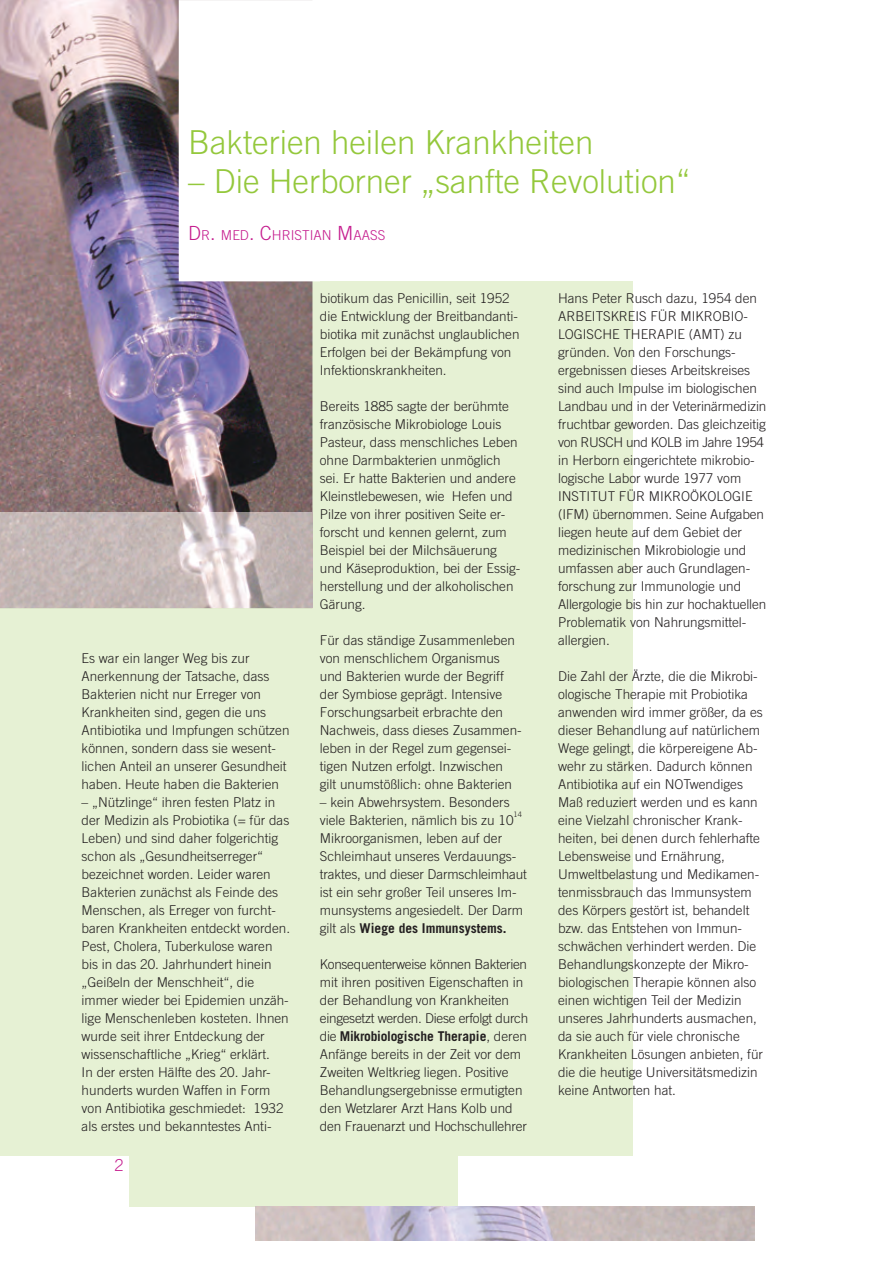
<style>
.page{position:relative;width:893px;height:1263px;background:#fff}
.page>*{position:absolute;margin:0;border:0;box-sizing:border-box;transform-origin:0 0}
.t1{font:300 33px "Trade Gothic";color:#94c83c}
.t2{font:300 16.5px "Trade Gothic";color:#c51c8e}
.t3{font:300 13.65px "Trade Gothic";color:#c51c8e}
.t4{font:300 13.5px/18px "Trade Gothic";color:#231f20}
.t5{font:300 7.5px "Trade Gothic";color:#231f20}
.s1{font-size:19.5px}
.s2{font-weight:700}
</style>
<div class="page">
<div style="left:129px;top:774px;width:328px;height:432px;background:#e6f1d4"></div>
<img style="left:256px;top:1240px;width:498px;height:1px">
<svg style="left:255px;top:1206px;width:500px;height:34px;background:#c7bdc5"></svg>
<div style="left:0;top:281px;width:632px;height:875px;background:#e6f1d4"></div>
<img style="left:0;top:0;width:312px;height:513px">
<div style="left:179px;top:1px;width:140px;height:280px;background:#fff"></div>
<hr style="left:312px;top:513px;width:1px;height:95px;background:#f4f9ed">
<img style="left:0;top:513px;width:312px;height:95px">
<h1 class="t1" style="left:188px;top:130px;width:407px">Bakterien heilen Krankheiten</h1>
<h1 class="t1" style="left:188px;top:169px;width:504px">– Die Herborner „sanfte Revolution“</h1>
<p class="t3" style="left:188px;top:230px;width:199px"><span class="s1">D</span>R<span class="s1">.</span> MED<span class="s1">. C</span>HRISTIAN <span class="s1">M</span>AASS</p>
<p class="t4" style="left:82px;top:650px;width:209px">Es war ein langer Weg bis zur<br>Anerkennung der Tatsache, dass<br>Bakterien nicht nur Erreger von<br>Krankheiten sind, gegen die uns<br>Antibiotika und Impfungen schützen können, sondern dass sie wesent&shy;lichen Anteil an unserer Gesundheit haben. Heute haben die Bakterien</p>
<p class="t4" style="left:82px;top:794px;width:210px">– „Nützlinge“ ihren festen Platz in der Medizin als Probiotika (= für das Leben) und sind daher folgerichtig schon als „Gesundheitserreger“ bezeichnet worden. Leider waren Bakterien zunächst als Feinde des Menschen, als Erreger von furcht&shy;baren Krankheiten entdeckt worden.<br>Pest, Cholera, Tuberkulose waren bis in das 20. Jahrhundert hinein „Geißeln der Menschheit“, die immer wieder bei Epidemien unzäh&shy;lige Menschenleben kosteten. Ihnen wurde seit ihrer Entdeckung der wissenschaftliche „Krieg“ erklärt.<br>In der ersten Hälfte des 20. Jahr&shy;hunderts wurden Waffen in Form von Antibiotika geschmiedet: 1932 als erstes und bekanntestes Anti-</p>
<p class="t2" style="left:115px;top:1159px;width:11px">2</p>
<p class="t4" style="left:320px;top:290px;width:201px">biotikum das Penicillin, seit 1952 die Entwicklung der Breitbandanti&shy;biotika mit zunächst unglaublichen Erfolgen bei der Bekämpfung von Infektionskrankheiten.</p>
<p class="t4" style="left:320px;top:398px;width:202px">Bereits 1885 sagte der berühmte französische Mikrobiologe Louis<br>Pasteur, dass menschliches Leben ohne Darmbakterien unmöglich sei. Er hatte Bakterien und andere<br>Kleinstlebewesen, wie Hefen und<br>Pilze von ihrer positiven Seite er&shy;forscht und kennen gelernt, zum<br>Beispiel bei der Milchsäuerung und Käseproduktion, bei der Essig&shy;herstellung und der alkoholischen<br>Gärung.</p>
<p class="t4" style="left:320px;top:632px;width:203px">Für das ständige Zusammenleben von menschlichem Organismus und Bakterien wurde der Begriff der Symbiose geprägt. Intensive<br>Forschungsarbeit erbrachte den<br>Nachweis, dass dieses Zusammen&shy;leben in der Regel zum gegensei&shy;tigen Nutzen erfolgt. Inzwischen gilt unumstößlich: ohne Bakterien</p>
<p class="t4" style="left:320px;top:794px;width:195px">– kein Abwehrsystem. Besonders viele Bakterien, nämlich bis zu 10</p>
<p class="t5" style="left:513px;top:812px;width:10px">14</p>
<p class="t4" style="left:320px;top:830px;width:208px">Mikroorganismen, leben auf der Schleimhaut unseres Verdauungs&shy;traktes, und dieser Darmschleimhaut ist ein sehr großer Teil unseres Im&shy;munsystems angesiedelt. Der Darm gilt als <span class="s2">Wiege des Immunsystems.</span></p>
<p class="t4" style="left:320px;top:956px;width:210px">Konsequenterweise können Bakterien mit ihren positiven Eigenschaften in der Behandlung von Krankheiten eingesetzt werden. Diese erfolgt durch die <span class="s2">Mikrobiologische Therapie</span>, deren Anfänge bereits in der Zeit vor dem Zweiten Weltkrieg liegen. Positive Behandlungsergebnisse ermutigten den Wetzlarer Arzt Hans Kolb und den Frauenarzt und Hochschullehrer</p>
<p class="t4" style="left:558px;top:290px;width:210px">Hans Peter Rusch dazu, 1954 den<br>ARBEITSKREIS FÜR MIKROBIO-<br>LOGISCHE THERAPIE (AMT) zu gründen. Von den Forschungs&shy;ergebnissen dieses Arbeitskreises sind auch Impulse im biologischen<br>Landbau und in der Veterinärmedizin fruchtbar geworden. Das gleichzeitig von RUSCH und KOLB im Jahre 1954 in Herborn eingerichtete mikrobio&shy;logische Labor wurde 1977 vom<br>INSTITUT FÜR MIKROÖKOLOGIE (IFM) übernommen. Seine Aufgaben liegen heute auf dem Gebiet der medizinischen Mikrobiologie und umfassen aber auch Grundlagen&shy;forschung zur Immunologie und<br>Allergologie bis hin zur hochaktuellen<br>Problematik von Nahrungsmittel&shy;allergien.</p>
<p class="t4" style="left:558px;top:668px;width:206px">Die Zahl der Ärzte, die die Mikrobi&shy;ologische Therapie mit Probiotika anwenden wird immer größer, da es dieser Behandlung auf natürlichem Wege gelingt, die körpereigene Ab&shy;wehr zu stärken. Dadurch können Antibiotika auf ein NOTwendiges Maß reduziert werden und es kann eine Vielzahl chronischer Krank&shy;heiten, bei denen durch fehlerhafte Lebensweise und Ernährung, Umweltbelastung und Medikamen&shy;tenmissbrauch das Immunsystem des Körpers gestört ist, behandelt bzw. das Entstehen von Immun&shy;schwächen verhindert werden. Die Behandlungskonzepte der Mikro&shy;biologischen Therapie können also einen wichtigen Teil der Medizin unseres Jahrhunderts ausmachen, da sie auch für viele chronische Krankheiten Lösungen anbieten, für die die heutige Universitätsmedizin keine Antworten hat.</p>
</div>
